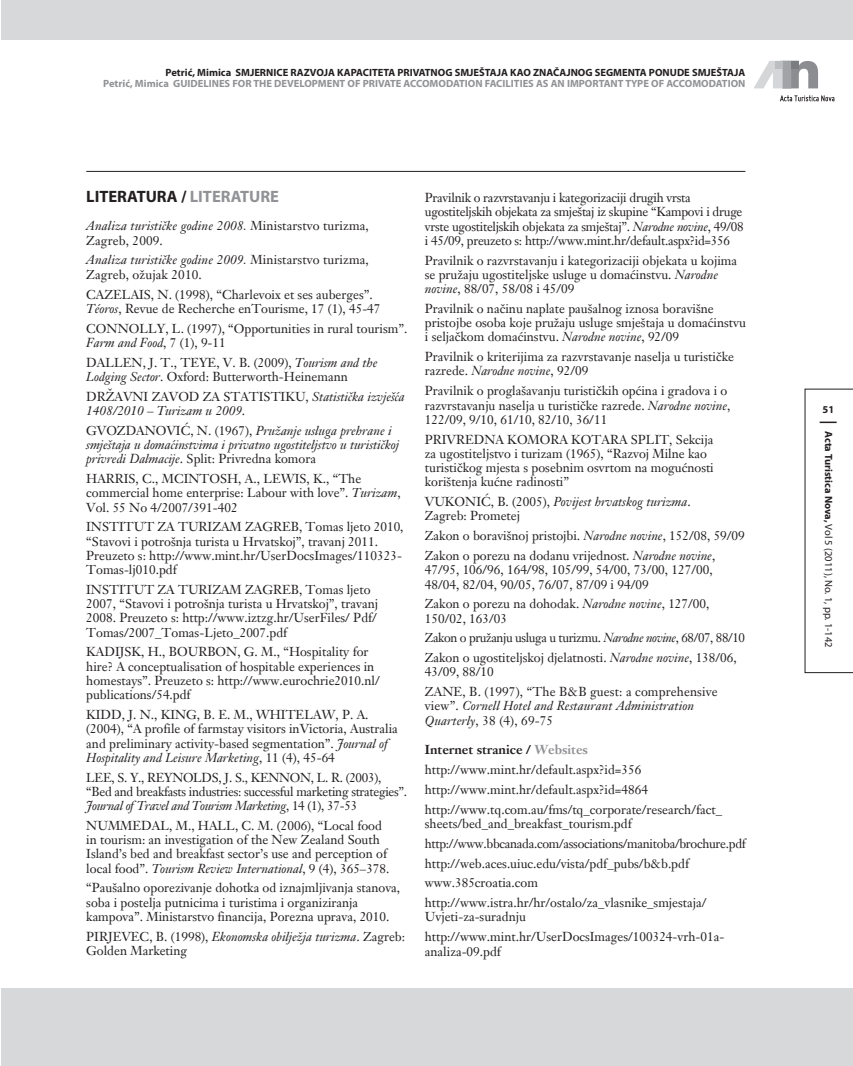
<style>
.page{position:relative;width:853px;height:1066px;background:#fff}
.page>*{position:absolute;margin:0;border:0;box-sizing:border-box;transform-origin:0 0}
.t1{font:700 16.5px "Myriad Pro";color:#231f20}
.t2{font:12.75px/14.2px "Janson HR";color:#231f20}
.t3{font:12.75px/14.2px "Janson HR";letter-spacing:-.02em;color:#231f20}
.t4{font:italic 12.75px/14.2px "Janson HR";color:#231f20}
.t5{font:700 10.5px "Myriad Pro";color:#919295}
.t6{font:700 10.5px "Myriad Pro";color:#231f20}
.t7{font:10.5px "Myriad Pro";color:#231f20}
.s1{color:#919295}
.s2{font-style:italic}
.s3{font-style:normal}
.s4{font-weight:700}
.s5{font-weight:700;color:#919295}
</style>
<div class="page">
<div style="left:1px;top:0;width:852px;height:40px;background:#d7d8da"></div>
<div style="left:1px;top:988px;width:852px;height:77px;background:#d7d8da"></div>
<svg style="left:805px;top:389px;width:48px;height:284px"></svg>
<svg style="left:780px;top:95px;width:54px;height:6px"></svg>
<svg style="left:754px;top:61px;width:64px;height:27px"></svg>
<div style="left:775px;top:61px;width:8px;height:7px;background:#bcbdc0"></div>
<hr style="left:86px;top:171px;width:659px;height:1px;background:#231f20">
<p class="t6" style="left:166px;top:67px;width:581px">Petrić, Mimica SMJERNICE RAZVOJA KAPACITETA PRIVATNOG SMJEŠTAJA KAO ZNAČAJNOG SEGMENTA PONUDE SMJEŠTAJA</p>
<p class="t5" style="left:103px;top:78px;width:644px">Petrić, Mimica GUIDELINES FOR THE DEVELOPMENT OF PRIVATE ACCOMODATION FACILITIES AS AN IMPORTANT TYPE OF ACCOMODATION</p>
<p class="t1" style="left:86px;top:187px;width:194px">LITERATURA / <span class="s1">LITERATURE</span></p>
<p class="t2" style="left:86px;top:219px;width:284px"><span class="s2">Analiza turističke godine 2008.</span> Ministarstvo turizma,<br>Zagreb, 2009.</p>
<p class="t2" style="left:86px;top:253px;width:284px"><span class="s2">Analiza turističke godine 2009.</span> Ministarstvo turizma,<br>Zagreb, ožujak 2010.</p>
<p class="t2" style="left:86px;top:287px;width:296px">CAZELAIS, N. (1998), “Charlevoix et ses auberges”.<br><span class="s2">Téoros</span>, Revue de Recherche enTourisme, 17 (1), 45-47</p>
<p class="t2" style="left:86px;top:321px;width:323px">CONNOLLY, L. (1997), “Opportunities in rural tourism”.<br><span class="s2">Farm and Food</span>, 7 (1), 9-11</p>
<p class="t2" style="left:86px;top:355px;width:293px">DALLEN, J. T., TEYE, V. B. (2009), <span class="s2">Tourism and the<br>Lodging Sector</span>. Oxford: Butterworth-Heinemann</p>
<p class="t4" style="left:86px;top:389px;width:320px"><span class="s3">DRŽAVNI ZAVOD ZA STATISTIKU,</span> Statistička izvješća<br>1408/2010 – Turizam u 2009<span class="s3">.</span></p>
<p class="t4" style="left:86px;top:423px;width:314px"><span class="s3">GVOZDANOVIĆ, N. (1967),</span> Pružanje usluga prehrane i smještaja u domaćinstvima i privatno ugostiteljstvo u turističkoj privredi Dalmacije<span class="s3">. Split: Privredna komora</span></p>
<p class="t2" style="left:86px;top:471px;width:316px">HARRIS, C., MCINTOSH, A., LEWIS, K., “The commercial home enterprise: Labour with love”. <span class="s2">Turizam</span>,<br>Vol. 55 No 4/2007/391-402</p>
<p class="t2" style="left:86px;top:519px;width:319px">INSTITUT ZA TURIZAM ZAGREB, Tomas ljeto 2010, “Stavovi i potrošnja turista u Hrvatskoj”, travanj 2011.<br>Preuzeto s: http://www.mint.hr/UserDocsImages/110323- Tomas-lj010.pdf</p>
<p class="t2" style="left:86px;top:582px;width:293px">INSTITUT ZA TURIZAM ZAGREB, Tomas ljeto 2007, “Stavovi i potrošnja turista u Hrvatskoj”, travanj 2008. Preuzeto s: http://www.iztzg.hr/UserFiles/ Pdf/ Tomas/2007_Tomas-Ljeto_2007.pdf</p>
<p class="t2" style="left:86px;top:645px;width:295px">KADIJSK, H., BOURBON, G. M., “Hospitality for hire? A conceptualisation of hospitable experiences in homestays”. Preuzeto s: http://www.eurochrie2010.nl/ publications/54.pdf</p>
<p class="t2" style="left:86px;top:707px;width:313px">KIDD, J. N., KING, B. E. M., WHITELAW, P. A. (2004), “A profile of farmstay visitors inVictoria, Australia and preliminary activity-based segmentation”. <span class="s2">Journal of Hospitality and Leisure Marketing</span>, 11 (4), 45-64</p>
<p class="t3" style="left:86px;top:770px;width:322px">LEE, S. Y., REYNOLDS, J. S., KENNON, L. R. (2003), “Bed and breakfasts industries: successful marketing strategies”.<br><span class="s2">Journal of Travel and Tourism Marketing</span>, 14 (1), 37-53</p>
<p class="t2" style="left:86px;top:818px;width:305px">NUMMEDAL, M., HALL, C. M. (2006), “Local food in tourism: an investigation of the New Zealand South Island’s bed and breakfast sector’s use and perception of local food”. <span class="s2">Tourism Review International</span>, 9 (4), 365–378.</p>
<p class="t2" style="left:86px;top:880px;width:315px">“Paušalno oporezivanje dohotka od iznajmljivanja stanova, soba i postelja putnicima i turistima i organiziranja kampova”. Ministarstvo financija, Porezna uprava, 2010.</p>
<p class="t2" style="left:86px;top:929px;width:320px">PIRJEVEC, B. (1998), <span class="s2">Ekonomska obilježja turizma</span>. Zagreb:<br>Golden Marketing</p>
<p class="t3" style="left:425px;top:190px;width:320px">Pravilnik o razvrstavanju i kategorizaciji drugih vrsta ugostiteljskih objekata za smještaj iz skupine “Kampovi i druge vrste ugostiteljskih objekata za smještaj”. <span class="s2">Narodne novine</span>, 49/08 i 45/09, preuzeto s: http://www.mint.hr/default.aspx?id=356</p>
<p class="t2" style="left:425px;top:253px;width:314px">Pravilnik o razvrstavanju i kategorizaciji objekata u kojima se pružaju ugostiteljske usluge u domaćinstvu. <span class="s2">Narodne novine</span>, 88/07, 58/08 i 45/09</p>
<p class="t2" style="left:425px;top:301px;width:323px">Pravilnik o načinu naplate paušalnog iznosa boravišne pristojbe osoba koje pružaju usluge smještaja u domaćinstvu i seljačkom domaćinstvu. <span class="s2">Narodne novine</span>, 92/09</p>
<p class="t2" style="left:425px;top:349px;width:310px">Pravilnik o kriterijima za razvrstavanje naselja u turističke razrede. <span class="s2">Narodne novine</span>, 92/09</p>
<p class="t2" style="left:425px;top:383px;width:307px">Pravilnik o proglašavanju turističkih općina i gradova i o razvrstavanju naselja u turističke razrede. <span class="s2">Narodne novine</span>,<br>122/09, 9/10, 61/10, 82/10, 36/11</p>
<p class="t2" style="left:425px;top:432px;width:290px">PRIVREDNA KOMORA KOTARA SPLIT, Sekcija za ugostiteljstvo i turizam (1965), “Razvoj Milne kao turističkog mjesta s posebnim osvrtom na mogućnosti korištenja kućne radinosti”</p>
<p class="t2" style="left:425px;top:494px;width:267px">VUKONIĆ, B. (2005), <span class="s2">Povijest hrvatskog turizma</span>.<br>Zagreb: Prometej</p>
<p class="t2" style="left:425px;top:526px;width:321px;line-height:19.8px">Zakon o boravišnoj pristojbi. <span class="s2">Narodne novine</span>, 152/08, 59/09<br>Zakon o porezu na dodanu vrijednost. <span class="s2">Narodne novine</span>,</p>
<p class="t2" style="left:425px;top:562px;width:289px">47/95, 106/96, 164/98, 105/99, 54/00, 73/00, 127/00,<br>48/04, 82/04, 90/05, 76/07, 87/09 i 94/09</p>
<p class="t2" style="left:425px;top:596px;width:286px">Zakon o porezu na dohodak. <span class="s2">Narodne novine</span>, 127/00,<br>150/02, 163/03</p>
<p class="t2" style="left:425px;top:628px;width:322px;line-height:19.8px">Zakon o pružanju usluga u turizmu. <span class="s2">Narodne novine</span>, 68/07, 88/10<br>Zakon o ugostiteljskoj djelatnosti. <span class="s2">Narodne novine</span>, 138/06,</p>
<p class="t2" style="left:425px;top:662px;width:294px;line-height:19.8px">43/09, 88/10<br>ZANE, B. (1997), “The B&amp;B guest: a comprehensive</p>
<p class="t4" style="left:425px;top:699px;width:271px"><span class="s3">view”.</span> Cornell Hotel and Restaurant Administration<br>Quarterly<span class="s3">, 38 (4), 69-75</span></p>
<p class="t2" style="left:425px;top:740px;width:299px;line-height:19.8px"><span class="s4">Internet stranice /</span> <span class="s5">Websites </span>http://www.mint.hr/default.aspx?id=356 http://www.mint.hr/default.aspx?id=4864 http://www.tq.com.au/fms/tq_corporate/research/fact_</p>
<p class="t2" style="left:425px;top:813px;width:322px;line-height:19.8px">sheets/bed_and_breakfast_tourism.pdf http://www.bbcanada.com/associations/manitoba/brochure.pdf http://web.aces.uiuc.edu/vista/pdf_pubs/b&amp;b.pdf www.385croatia.com http://www.istra.hr/hr/ostalo/za_vlasnike_smjestaja/</p>
<p class="t2" style="left:425px;top:907px;width:301px;line-height:19.8px">Uvjeti-za-suradnju http://www.mint.hr/UserDocsImages/100324-vrh-01a-</p>
<p class="t2" style="left:425px;top:943px;width:78px">analiza-09.pdf</p>
<p class="t6" style="left:822px;top:403px;width:13px">51</p>
<p class="t7" style="left:834px;top:431px;width:218px;rotate:90deg"><span class="s4">Acta Turistica Nova,</span> Vol 5 (2011), No. 1, pp. 1-142</p>
</div>
